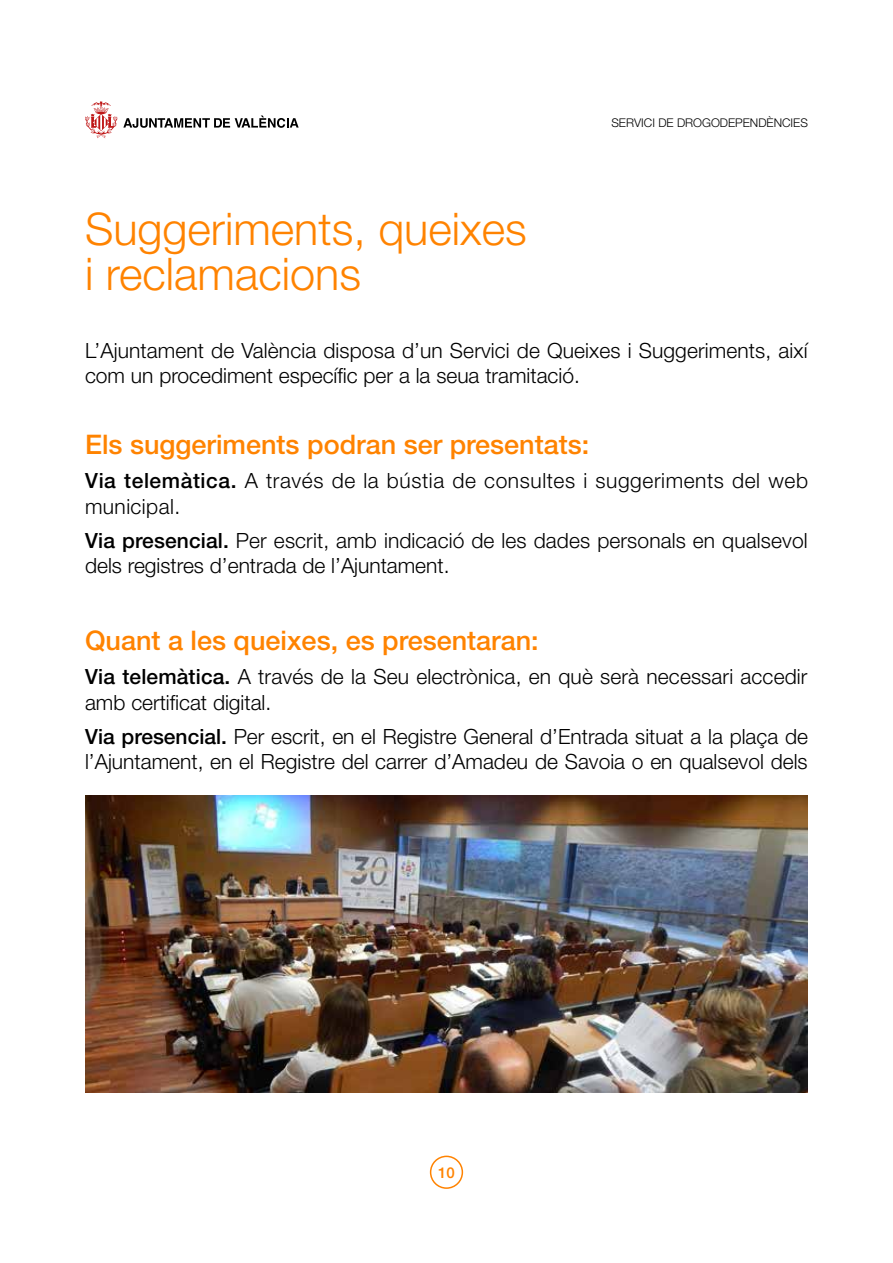
<style>
.page{position:relative;width:893px;height:1263px;background:#fff}
.page>*{position:absolute;margin:0;border:0;box-sizing:border-box;transform-origin:0 0}
.t1{font:300 45px/45px "Helvetica Neue LT Pro";color:#ff8300}
.t2{font:500 27px "Helvetica Neue LT Pro";color:#ff8300}
.t3{font:300 21px/25.5px "Helvetica Neue LT Pro";letter-spacing:.005em;color:#000}
.t4{font:300 21px/25.5px "Helvetica Neue LT Pro";letter-spacing:.03em;color:#000}
.t5{font:500 15px "Helvetica Neue LT Pro";color:#ff8300}
.t6{font:300 12px "Helvetica Neue LT Pro";color:#000}
.s1{font-weight:500}
</style>
<div class="page">
<svg style="left:85px;top:101px;width:32px;height:37px"></svg>
<svg style="left:123px;top:116px;width:176px;height:12px"></svg>
<img style="left:85px;top:795px;width:723px;height:298px">
<div style="left:430px;top:1155px;width:33px;height:34px;border:2px solid #ff8300;border-radius:50%"></div>
<h1 class="t1" style="left:85px;top:205px;width:443px">Suggeriments, queixes i reclamacions</h1>
<p class="t6" style="left:611px;top:116px;width:198px">SERVICI DE DROGODEPENDÈNCIES</p>
<p class="t3" style="left:85px;top:337px;width:724px">L’Ajuntament de València disposa d’un Servici de Queixes i Suggeriments, així com un procediment específic per a la seua tramitació.</p>
<p class="t2" style="left:85px;top:429px;width:506px">Els suggeriments podran ser presentats:</p>
<p class="t4" style="left:85px;top:468px;width:724px"><span class="s1">Via telemàtica.</span> A través de la bústia de consultes i suggeriments del web municipal.</p>
<p class="t3" style="left:85px;top:527px;width:724px"><span class="s1">Via presencial.</span> Per escrit, amb indicació de les dades personals en qualsevol dels registres d’entrada de l’Ajuntament.</p>
<p class="t2" style="left:85px;top:625px;width:455px">Quant a les queixes, es presentaran:</p>
<p class="t3" style="left:85px;top:664px;width:724px"><span class="s1">Via telemàtica.</span> A través de la Seu electrònica, en què serà necessari accedir amb certificat digital.</p>
<p class="t3" style="left:85px;top:723px;width:724px"><span class="s1">Via presencial.</span> Per escrit, en el Registre General d’Entrada situat a la plaça de l’Ajuntament, en el Registre del carrer d’Amadeu de Savoia o en qualsevol dels</p>
<p class="t5" style="left:438px;top:1163px;width:18px">10</p>
</div>
